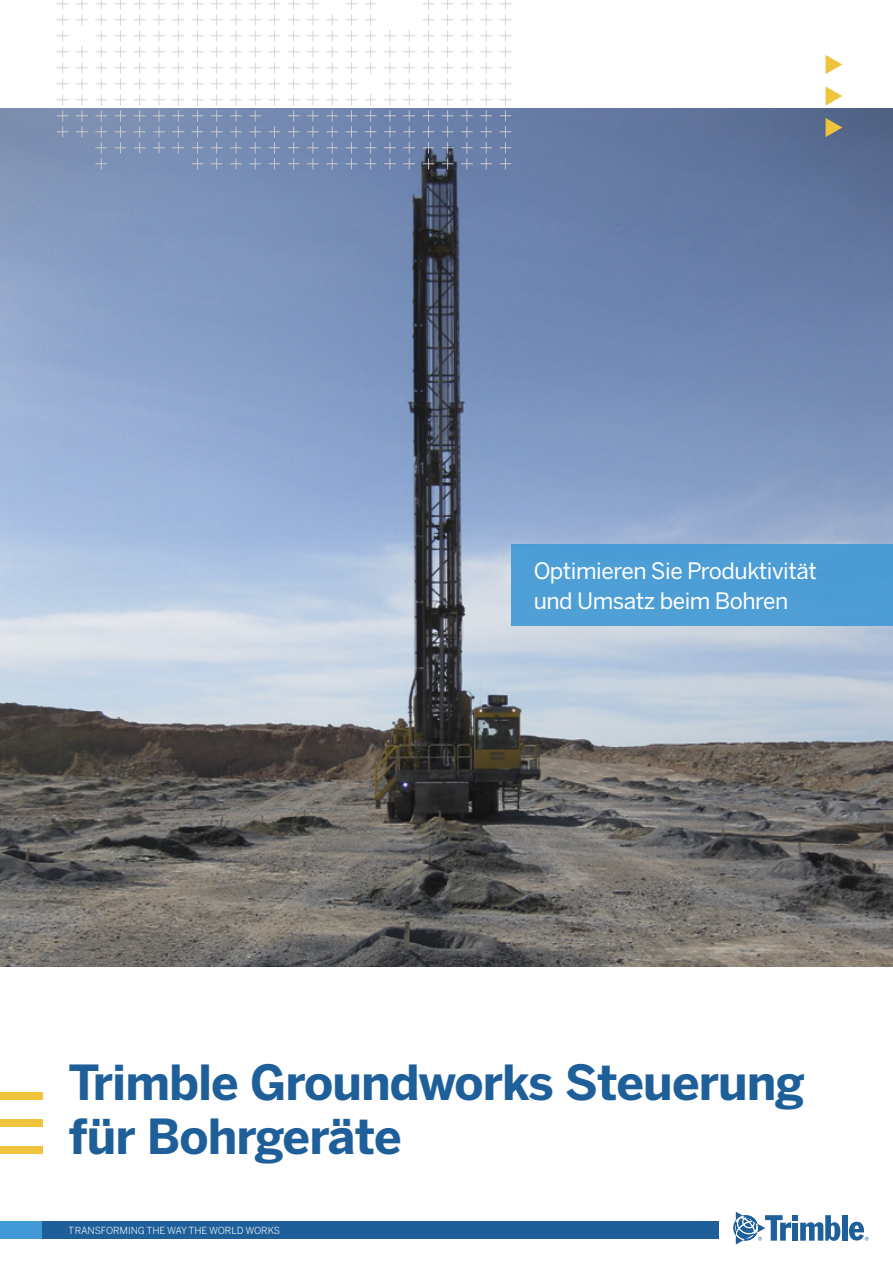
<style>
.page{position:relative;width:893px;height:1263px;background:#fff}
.page>*{position:absolute;margin:0;border:0;box-sizing:border-box;transform-origin:0 0}
.t1{font:700 48px/54px "Benton Sans";letter-spacing:-.02em;color:#1e5f9a}
.t2{font:22.5px/30px "Benton Sans";letter-spacing:-.02em;color:#fff}
.t3{font:9.75px "Benton Sans";letter-spacing:-.01em;color:#fff}
</style>
<div class="page">
<img style="left:0;top:108px;width:893px;height:858px">
<div style="left:511px;top:544px;width:382px;height:82px;background:#4d9ed6"></div>
<div style="left:842px;top:1215px;width:5px;height:26px;background:#1e5f9a"></div>
<svg style="left:733px;top:1212px;width:107px;height:32px"></svg>
<svg style="left:849px;top:1222px;width:19px;height:18px"></svg>
<div style="left:0;top:1221px;width:704px;height:17px;background:#4199d6"></div>
<div style="left:42px;top:1221px;width:677px;height:17px;background:#1e5f9a"></div>
<svg style="left:826px;top:55px;width:16px;height:19px"></svg>
<svg style="left:826px;top:86px;width:16px;height:20px"></svg>
<svg style="left:826px;top:118px;width:16px;height:19px"></svg>
<svg style="left:57px;top:0;width:454px;height:169px"></svg>
<div style="left:0;top:1092px;width:42px;height:7px;background:#efc33b"></div>
<div style="left:0;top:1119px;width:42px;height:7px;background:#efc33b"></div>
<div style="left:0;top:1146px;width:42px;height:7px;background:#efc33b"></div>
<p class="t2" style="left:534px;top:555px;width:285px">Optimieren Sie Produktivität und Umsatz beim Bohren</p>
<h1 class="t1" style="left:68px;top:1056px;width:738px">Trimble Groundworks Steuerung für Bohrgeräte</h1>
<p class="t3" style="left:69px;top:1224px;width:213px">TRANSFORMING THE WAY THE WORLD WORKS</p>
</div>
